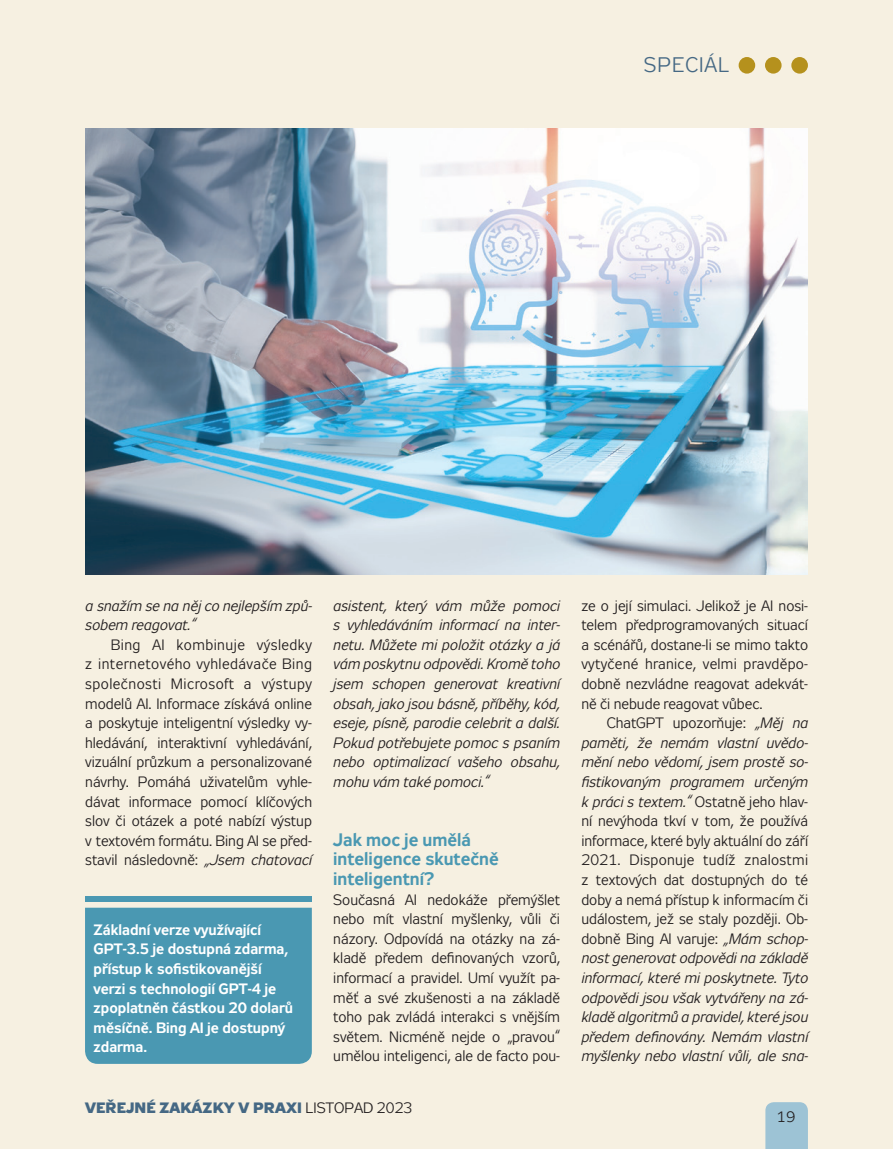
<style>
.page{position:relative;width:893px;height:1149px;background:#fff}
.page>*{position:absolute;margin:0;border:0;box-sizing:border-box;transform-origin:0 0}
.t1{font:21px "Zeppelin 31";letter-spacing:.06em;color:#456884}
.MPT_nadpis{font:700 18px/19.6px "Zeppelin 31";color:#4a98b2}
.MPT_text{font:italic 15px/19.6px "Zeppelin 31";color:#231f20;text-align:justify}
.MPT_text_neodsazeny{font:15px/19.6px "Zeppelin 31";color:#231f20;text-align:justify}
.MPT_text-2{font:15px/19.5px "Zeppelin 31";color:#231f20;text-align:justify}
.MPT_tip{font:700 15px/19.5px "Zeppelin 31";color:#fff}
.t2{font:700 15px "Zeppelin 33";letter-spacing:.01em;color:#456884}
.s1{font-style:italic}
.s2{font-family:"Zeppelin 31";font-weight:400;color:#231f20}
.s3{font-style:normal}
</style>
<div class="page">
<div style="left:0;top:0;width:893px;height:1148px;background:#f6f0e1"></div>
<div style="left:765px;top:1102px;width:43px;height:46px;background:#9dc3d5"></div>
<div style="left:791px;top:57px;width:17px;height:17px;background:#b5911d;border-radius:50%"></div>
<div style="left:765px;top:57px;width:17px;height:17px;background:#b5911d;border-radius:50%"></div>
<div style="left:739px;top:57px;width:16px;height:17px;background:#b5911d;border-radius:50%"></div>
<img style="left:85px;top:128px;width:723px;height:446px">
<div style="left:85px;top:907px;width:227px;height:156px;background:#4a98b2"></div>
<div style="left:85px;top:895px;width:227px;height:6px;background:#4a98b2"></div>
<p class="t1" style="left:644px;top:54px;width:87px">SPECIÁL</p>
<p class="MPT_text" style="left:85px;top:595px;width:228px">a snažím se na něj co nejlepším způ&shy;sobem reagovat.“</p>
<p class="MPT_text-2" style="left:85px;top:635px;width:228px;text-indent:26px">Bing AI kombinuje výsledky z internetového vyhledávače Bing společnosti Microsoft a výstupy modelů AI. Informace získává online a poskytuje inteligentní výsledky vy&shy;hledávání, interaktivní vyhledávání, vizuální průzkum a personalizované návrhy. Pomáhá uživatelům vyhle&shy;dávat informace pomocí klíčových slov či otázek a poté nabízí výstup v textovém formátu. Bing AI se před&shy;stavil následovně: <span class="s1">„Jsem chatovací</span></p>
<p class="MPT_tip" style="left:94px;top:920px;width:201px">Základní verze využívající<br>GPT-3.5 je dostupná zdarma, přístup k sofistikovanější verzi s technologií GPT-4 je zpoplatněn částkou 20 dolarů měsíčně. Bing AI je dostupný zdarma.</p>
<p class="MPT_text" style="left:333px;top:595px;width:228px">asistent, který vám může pomoci s vyhledáváním informací na inter&shy;netu. Můžete mi položit otázky a já vám poskytnu odpovědi. Kromě toho jsem schopen generovat kreativní obsah, jako jsou básně, příběhy, kód, eseje, písně, parodie celebrit a další.<br>Pokud potřebujete pomoc s psaním nebo optimalizací vašeho obsahu, mohu vám také pomoci.“</p>
<p class="MPT_nadpis" style="left:333px;top:830px;width:167px">Jak moc je umělá inteligence skutečně inteligentní?</p>
<p class="MPT_text_neodsazeny" style="left:333px;top:889px;width:228px">Současná AI nedokáže přemýšlet nebo mít vlastní myšlenky, vůli či názory. Odpovídá na otázky na zá&shy;kladě předem definovaných vzorů, informací a pravidel. Umí využít pa&shy;měť a své zkušenosti a na základě toho pak zvládá interakci s vnějším světem. Nicméně nejde o „pravou“ umělou inteligenci, ale de facto pou-</p>
<p class="t2" style="left:85px;top:1098px;width:329px">VEŘEJNÉ ZAKÁZKY V PRAXI <span class="s2">LISTOPAD 2023</span></p>
<p class="MPT_text_neodsazeny" style="left:581px;top:596px;width:228px">ze o její simulaci. Jelikož je AI nosi&shy;telem předprogramovaných situací a scénářů, dostane-li se mimo takto vytyčené hranice, velmi pravděpo&shy;dobně nezvládne reagovat adekvát&shy;ně či nebude reagovat vůbec.</p>
<p class="MPT_text" style="left:581px;top:713px;width:228px;text-indent:26px"><span class="s3">ChatGPT upozorňuje:</span> „Měj na paměti, že nemám vlastní uvědo&shy;mění nebo vědomí, jsem prostě so&shy;fistikovaným programem určeným k práci s textem.“ <span class="s3">Ostatně jeho hlav&shy;ní nevýhoda tkví v tom, že používá informace, které byly aktuální do září 2021. Disponuje tudíž znalostmi z textových dat dostupných do té doby a nemá přístup k informacím či událostem, jež se staly později. Ob&shy;dobně Bing AI varuje:</span> „Mám schop&shy;nost generovat odpovědi na základě informací, které mi poskytnete. Tyto odpovědi jsou však vytvářeny na zá&shy;kladě algoritmů a pravidel, které jsou předem definovány. Nemám vlastní myšlenky nebo vlastní vůli, ale sna-</p>
<p class="MPT_text-2" style="left:777px;top:1106px;width:20px">19</p>
</div>
